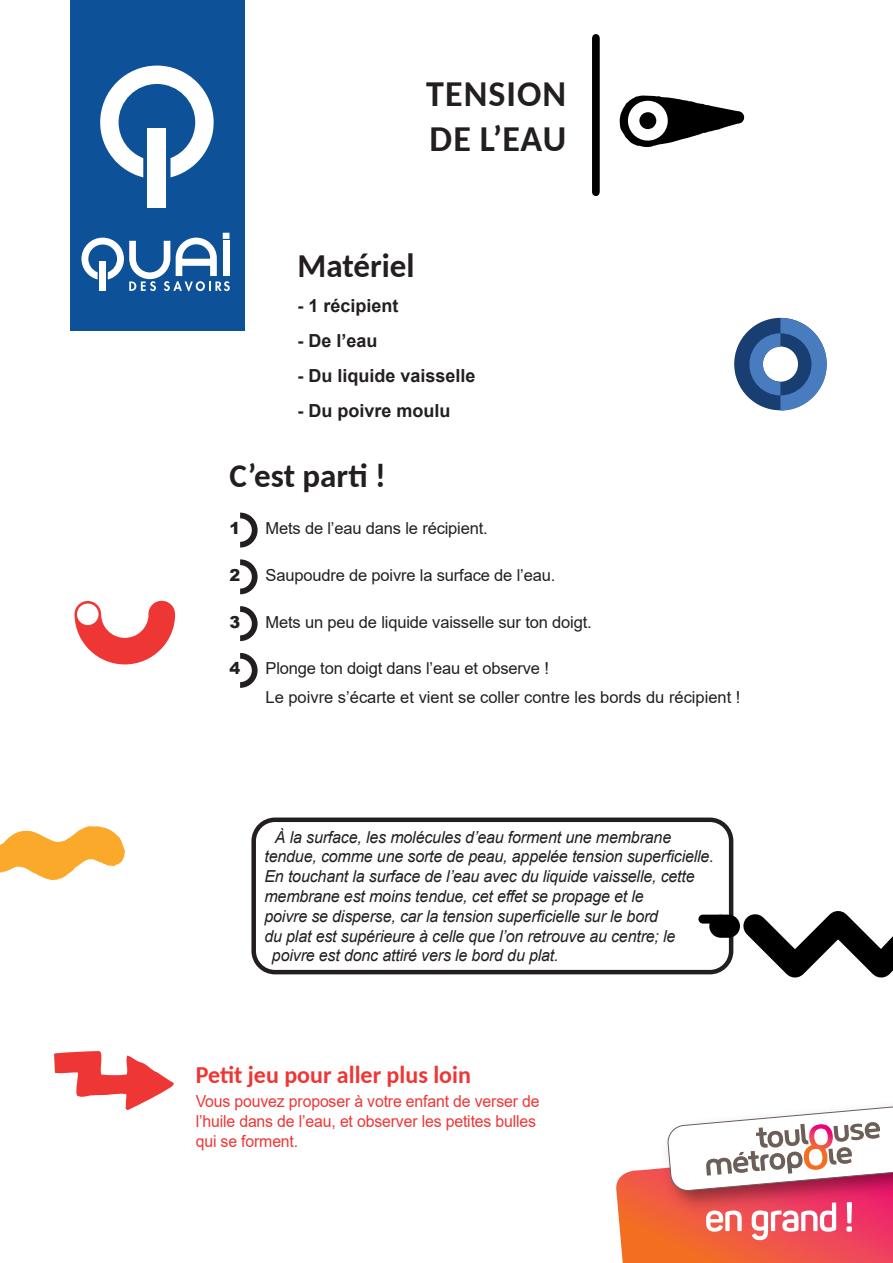
<style>
.page{position:relative;width:893px;height:1263px;background:#fff}
.page>*{position:absolute;margin:0;border:0;box-sizing:border-box;transform-origin:0 0}
.Titre{font:700 36px "Carlito";letter-spacing:.03em;color:#231f20}
.Titre2{font:700 33px "Carlito";color:#231f20}
.t1{font:700 24px "Carlito";color:#ee3635}
.t2{font:700 18px "Arial";color:#231f20}
.t3{font:italic 16.5px "Arial";letter-spacing:-.01em;color:#231f20}
.Texte_normal{font:16.5px "Arial";letter-spacing:-.01em;color:#231f20}
.t4{font:16.5px/19.8px "Arial";letter-spacing:-.01em;color:#ee3635;scale:.96 1}
.Texte_normal-2{font:900 16.5px "Arial";color:#231f20}
</style>
<div class="page">
<div style="left:70px;top:0;width:175px;height:331px;background:#0d5298"></div>
<div style="left:148px;top:129px;width:18px;height:79px;background:#fff"></div>
<svg style="left:100px;top:66px;width:114px;height:111px"></svg>
<svg style="left:81px;top:233px;width:149px;height:58px"></svg>
<svg style="left:616px;top:1106px;width:277px;height:157px"></svg>
<img style="left:798px;top:1129px;width:41px;height:36px">
<svg style="left:240px;top:513px;width:18px;height:34px"></svg>
<svg style="left:240px;top:559px;width:18px;height:35px"></svg>
<svg style="left:240px;top:606px;width:18px;height:35px"></svg>
<svg style="left:240px;top:653px;width:18px;height:35px"></svg>
<div style="left:251px;top:817px;width:482px;height:157px;border:4px solid #231f20;border-radius:21px"></div>
<svg style="left:54px;top:1051px;width:120px;height:59px"></svg>
<svg style="left:619px;top:95px;width:125px;height:52px"></svg>
<div style="left:639px;top:112px;width:18px;height:17px;background:#000001;border-radius:50%"></div>
<div style="left:592px;top:38px;width:8px;height:154px;background:#000001"></div>
<div style="left:698px;top:915px;width:33px;height:8px;background:#000001;border-radius:4px"></div>
<svg style="left:709px;top:817px;width:184px;height:161px"></svg>
<svg style="left:734px;top:318px;width:93px;height:93px"></svg>
<svg style="left:0;top:826px;width:125px;height:54px"></svg>
<svg style="left:74px;top:601px;width:101px;height:63px"></svg>
<p class="Titre" style="left:426px;top:69px;width:142px">TENSION</p>
<p class="Titre" style="left:430px;top:114px;width:138px">DE L’EAU</p>
<p class="Titre2" style="left:298px;top:243px;width:119px">Matériel</p>
<p class="t2" style="left:298px;top:293px;width:103px">- 1 récipient</p>
<p class="t2" style="left:298px;top:328px;width:82px">- De l’eau</p>
<p class="t2" style="left:298px;top:363px;width:180px">- Du liquide vaisselle</p>
<p class="t2" style="left:298px;top:398px;width:155px">- Du poivre moulu</p>
<p class="Titre2" style="left:229px;top:454px;width:158px">C’est parti !</p>
<p class="Texte_normal-2" style="left:229px;top:516px;width:12px">1</p>
<p class="Texte_normal" style="left:265px;top:517px;width:224px">Mets de l’eau dans le récipient.</p>
<p class="Texte_normal-2" style="left:229px;top:563px;width:12px">2</p>
<p class="Texte_normal" style="left:265px;top:564px;width:291px">Saupoudre de poivre la surface de l’eau.</p>
<p class="Texte_normal-2" style="left:229px;top:610px;width:12px">3</p>
<p class="Texte_normal" style="left:265px;top:610px;width:328px">Mets un peu de liquide vaisselle sur ton doigt.</p>
<p class="Texte_normal-2" style="left:229px;top:656px;width:12px">4</p>
<p class="Texte_normal" style="left:265px;top:657px;width:285px">Plonge ton doigt dans l’eau et observe !</p>
<p class="Texte_normal" style="left:265px;top:685px;width:477px">Le poivre s’écarte et vient se coller contre les bords du récipient !</p>
<p class="t3" style="left:275px;top:826px;width:398px">À la surface, les molécules d’eau forment une membrane</p>
<p class="t3" style="left:264px;top:846px;width:451px">tendue, comme une sorte de peau, appelée tension superficielle.</p>
<p class="t3" style="left:264px;top:866px;width:432px">En touchant la surface de l’eau avec du liquide vaisselle, cette</p>
<p class="t3" style="left:264px;top:885px;width:381px">membrane est moins tendue, cet effet se propage et le</p>
<p class="t3" style="left:264px;top:905px;width:395px">poivre se disperse, car la tension superficielle sur le bord</p>
<p class="t3" style="left:264px;top:925px;width:413px">du plat est supérieure à celle que l’on retrouve au centre; le</p>
<p class="t3" style="left:272px;top:945px;width:288px">poivre est donc attiré vers le bord du plat.</p>
<p class="t1" style="left:196px;top:1058px;width:277px">Petit jeu pour aller plus loin</p>
<p class="t4" style="left:196px;top:1091px;width:360px">Vous pouvez proposer à votre enfant de verser de l’huile dans de l’eau, et observer les petites bulles qui se forment.</p>
</div>
